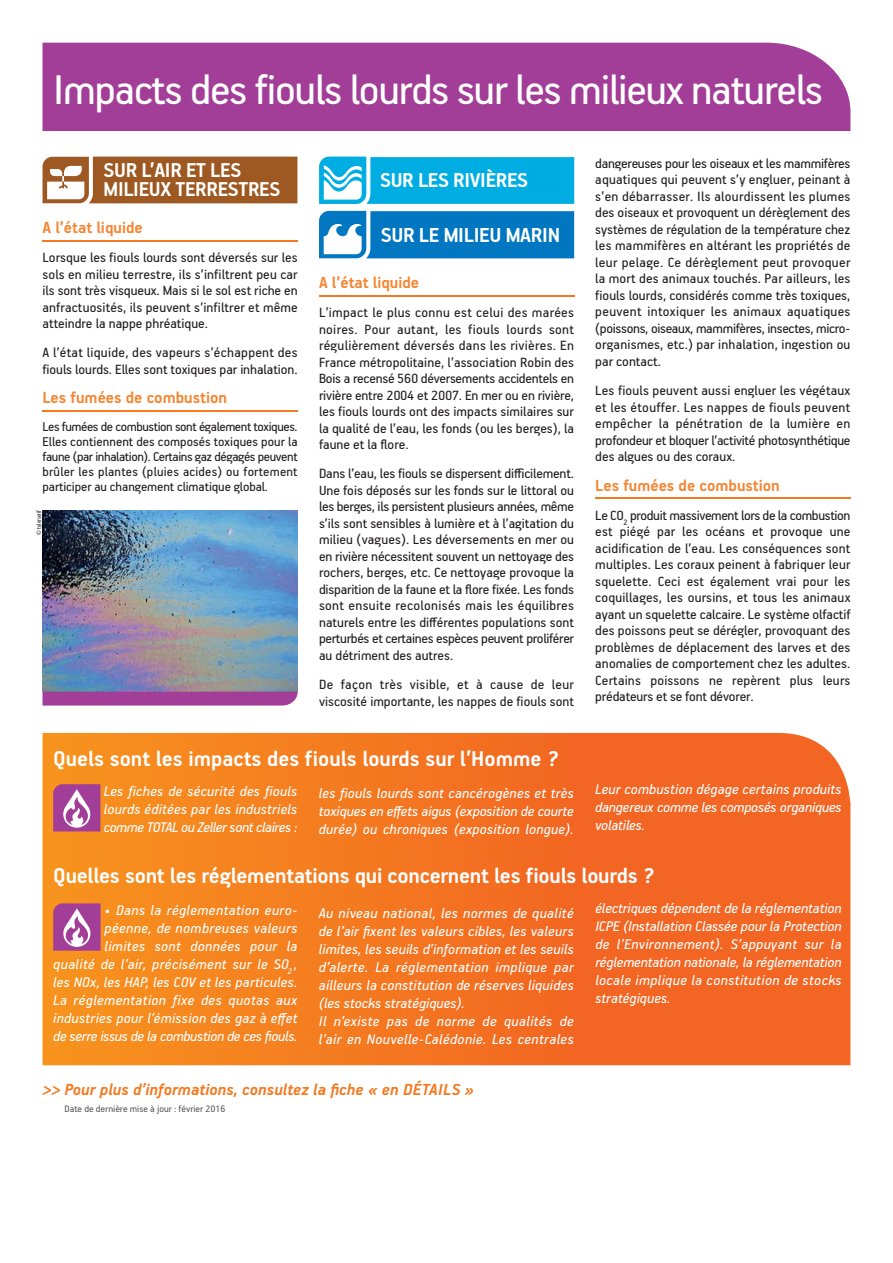
<style>
.page{position:relative;width:893px;height:1263px;background:#fff}
.page>*{position:absolute;margin:0;border:0;box-sizing:border-box;transform-origin:0 0}
.t1{font:46.5px "PF Handbook Pro";letter-spacing:-.025em;color:#fff}
.t2{font:700 24px "PF Handbook Pro";letter-spacing:-.01em;color:#fff}
.t3{font:700 22.65px "PF Handbook Pro";letter-spacing:-.015em;color:#fff}
.t4{font:700 22.5px/19.5px "PF Handbook Pro";letter-spacing:-.015em;color:#fff}
.t5{font:700 18px "PF Handbook Pro";color:#f68532}
.t6{font:italic 700 18px "PF Handbook Pro";color:#f47920}
.t7{font:italic 15.75px/18px "PF Handbook Pro";letter-spacing:.015em;color:#fff;text-align:justify}
.t8{font:15px/16.5px "PF Handbook Pro";color:#231f20;text-align:justify}
.t9{font:14.25px/15px "PF Handbook Pro";letter-spacing:-.005em;color:#231f20;text-align:justify}
.t10{font:10.5px "PF Handbook Pro";color:#58595b}
.t11{font:condensed 6.9px "Myriad Pro";color:#231f20}
</style>
<div class="page">
<hr style="left:43px;top:240px;width:255px;height:1px;background:#f47920">
<hr style="left:43px;top:410px;width:255px;height:2px;background:#f47920">
<svg style="left:43px;top:157px;width:254px;height:46px;background:#a76735"></svg>
<hr style="left:319px;top:295px;width:255px;height:1px;background:#f47920">
<svg style="left:319px;top:157px;width:255px;height:47px;background:#17b4e5"></svg>
<svg style="left:319px;top:211px;width:255px;height:47px;background:#1883c5"></svg>
<hr style="left:595px;top:498px;width:255px;height:1px;background:#f47920">
<svg style="left:43px;top:733px;width:807px;height:332px;background:#f37521"></svg>
<svg style="left:53px;top:784px;width:47px;height:48px;background:#b563a6"></svg>
<svg style="left:53px;top:903px;width:48px;height:48px;background:#b563a5"></svg>
<img style="left:42px;top:510px;width:256px;height:182px">
<svg style="left:43px;top:692px;width:255px;height:14px;background:#a6469b"></svg>
<div style="left:43px;top:43px;width:807px;height:88px;background:#a23e97"></div>
<h1 class="t1" style="left:53px;top:60px;width:771px">Impacts des fiouls lourds sur les milieux naturels</h1>
<h3 class="t4" style="left:104px;top:159px;width:178px">SUR L’AIR ET LES<br>MILIEUX TERRESTRES</h3>
<p class="t5" style="left:43px;top:216px;width:102px">A l’état liquide</p>
<p class="t8" style="left:43px;top:249px;width:257px">Lorsque les fiouls lourds sont déversés sur les sols en milieu terrestre, ils s’infiltrent peu car ils sont très visqueux. Mais si le sol est riche en anfractuosités, ils peuvent s’infiltrer et même atteindre la nappe phréatique.</p>
<p class="t8" style="left:43px;top:344px;width:257px">A l’état liquide, des vapeurs s’échappent des fiouls lourds. Elles sont toxiques par inhalation.</p>
<p class="t5" style="left:43px;top:387px;width:186px">Les fumées de combustion</p>
<p class="t9" style="left:43px;top:419px;width:257px">Les fumées de combustion sont également toxiques.<br>Elles contiennent des composés toxiques pour la faune (par inhalation). Certains gaz dégagés peuvent brûler les plantes (pluies acides) ou fortement participer au changement climatique global.</p>
<p class="t11" style="left:36px;top:535px;width:26px;rotate:-90deg">© tylerserif</p>
<h3 class="t4" style="left:380px;top:170px;width:150px">SUR LES RIVIÈRES</h3>
<h3 class="t3" style="left:381px;top:221px;width:181px">SUR LE MILIEU MARIN</h3>
<p class="t5" style="left:319px;top:271px;width:102px">A l’état liquide</p>
<p class="t8" style="left:319px;top:304px;width:257px">L’impact le plus connu est celui des marées noires. Pour autant, les fiouls lourds sont régulièrement déversés dans les rivières. En France métropolitaine, l’association Robin des Bois a recensé 560 déversements accidentels en rivière entre 2004 et 2007. En mer ou en rivière, les fiouls lourds ont des impacts similaires sur la qualité de l’eau, les fonds (ou les berges), la faune et la flore.</p>
<p class="t8" style="left:319px;top:465px;width:257px">Dans l’eau, les fiouls se dispersent difficilement.<br>Une fois déposés sur les fonds sur le littoral ou les berges, ils persistent plusieurs années, même s’ils sont sensibles à lumière et à l’agitation du milieu (vagues). Les déversements en mer ou en rivière nécessitent souvent un nettoyage des rochers, berges, etc. Ce nettoyage provoque la disparition de la faune et la flore fixée. Les fonds sont ensuite recolonisés mais les équilibres naturels entre les différentes populations sont perturbés et certaines espèces peuvent proliférer au détriment des autres.</p>
<p class="t8" style="left:319px;top:676px;width:256px">De façon très visible, et à cause de leur viscosité importante, les nappes de fiouls sont</p>
<p class="t8" style="left:595px;top:154px;width:257px">dangereuses pour les oiseaux et les mammifères aquatiques qui peuvent s’y engluer, peinant à s’en débarrasser. Ils alourdissent les plumes des oiseaux et provoquent un dérèglement des systèmes de régulation de la température chez les mammifères en altérant les propriétés de leur pelage. Ce dérèglement peut provoquer la mort des animaux touchés. Par ailleurs, les fiouls lourds, considérés comme très toxiques, peuvent intoxiquer les animaux aquatiques (poissons, oiseaux, mammifères, insectes, micro&shy;organismes, etc.) par inhalation, ingestion ou par contact.</p>
<p class="t8" style="left:595px;top:382px;width:257px">Les fiouls peuvent aussi engluer les végétaux et les étouffer. Les nappes de fiouls peuvent empêcher la pénétration de la lumière en profondeur et bloquer l’activité photosynthétique des algues ou des coraux.</p>
<p class="t5" style="left:595px;top:474px;width:186px">Les fumées de combustion</p>
<p class="t8" style="left:595px;top:506px;width:257px">Le CO<sub>2</sub> produit massivement lors de la combustion est piégé par les océans et provoque une acidification de l’eau. Les conséquences sont multiples. Les coraux peinent à fabriquer leur squelette. Ceci est également vrai pour les coquillages, les oursins, et tous les animaux ayant un squelette calcaire. Le système olfactif des poissons peut se dérégler, provoquant des problèmes de déplacement des larves et des anomalies de comportement chez les adultes.<br>Certains poissons ne repèrent plus leurs prédateurs et se font dévorer.</p>
<h2 class="t2" style="left:53px;top:744px;width:507px">Quels sont les impacts des fiouls lourds sur l’Homme ?</h2>
<p class="t7" style="left:104px;top:781px;width:195px">Les fiches de sécurité des fiouls lourds éditées par les industriels comme TOTAL ou Zeller sont claires :</p>
<p class="t7" style="left:319px;top:783px;width:257px">les fiouls lourds sont cancérogènes et très toxiques en effets aigus (exposition de courte durée) ou chroniques (exposition longue).</p>
<p class="t7" style="left:595px;top:780px;width:248px">Leur combustion dégage certains produits dangereux comme les composés organiques volatiles.</p>
<h2 class="t2" style="left:53px;top:861px;width:603px">Quelles sont les réglementations qui concernent les fiouls lourds ?</h2>
<p class="t7" style="left:53px;top:900px;width:246px;text-align:right">• Dans la réglementation euro-<br>péenne, de nombreuses valeurs<br>limites sont données pour la<br>qualité de l’air, précisément sur le SO<sub>2</sub> , les NOx, les HAP, les COV et les particules.<br>La réglementation fixe des quotas aux industries pour l’émission des gaz à effet de serre issus de la combustion de ces fiouls.</p>
<p class="t7" style="left:319px;top:903px;width:256px;text-align:left">Au niveau national, les normes de qualité de l’air fixent les valeurs cibles, les valeurs limites, les seuils d’information et les seuils d’alerte. La réglementation implique par ailleurs la constitution de réserves liquides (les stocks stratégiques).<br>Il n’existe pas de norme de qualités de l’air en Nouvelle-Calédonie. Les centrales</p>
<p class="t7" style="left:595px;top:899px;width:248px">électriques dépendent de la réglementation ICPE (Installation Classée pour la Protection de l’Environnement). S’appuyant sur la réglementation nationale, la réglementation locale implique la constitution de stocks stratégiques.</p>
<p class="t6" style="left:43px;top:1078px;width:433px">&gt;&gt; Pour plus d’informations, consultez la fiche « en DÉTAILS »</p>
<p class="t10" style="left:65px;top:1102px;width:162px">Date de dernière mise à jour : février 2016</p>
</div>
